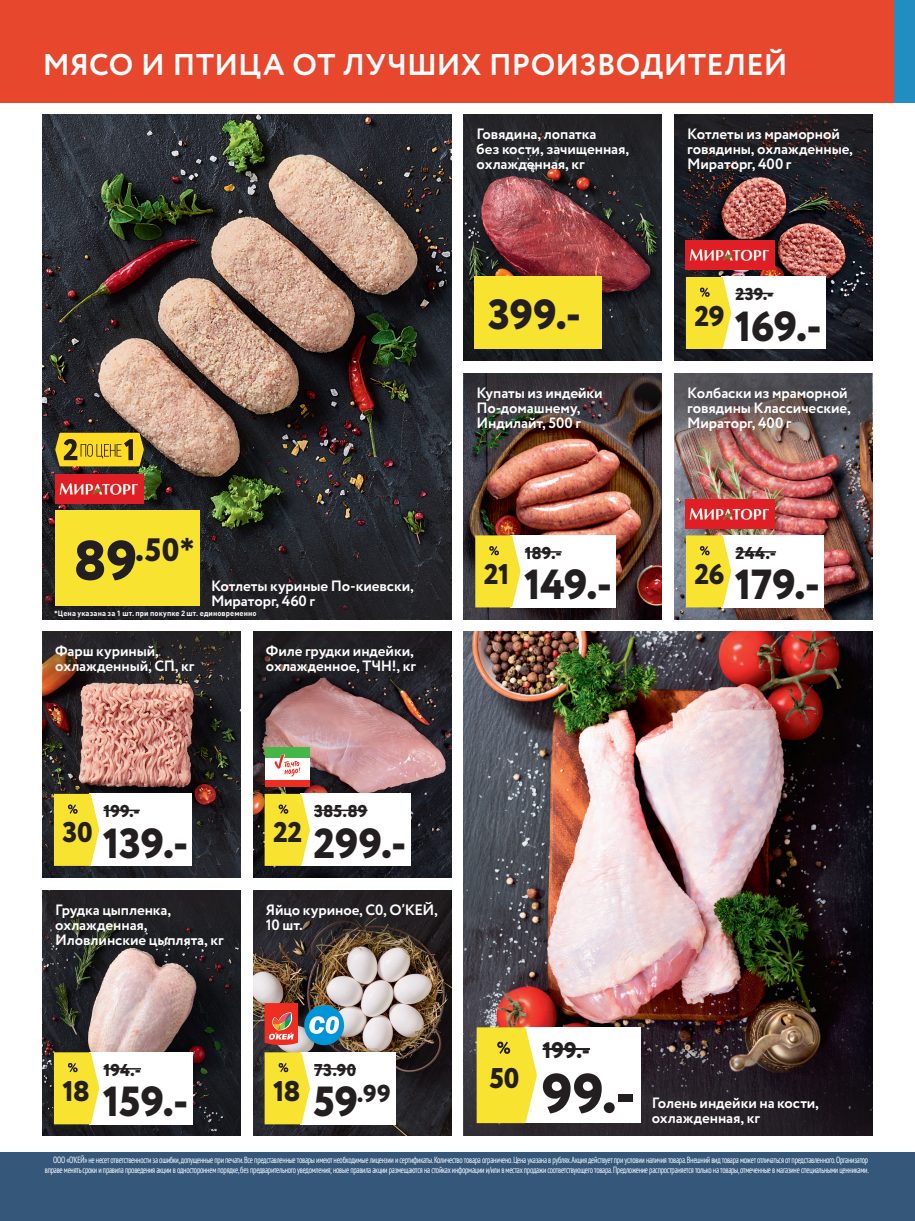
<style>
.page{position:relative;width:915px;height:1221px;background:#fff}
.page>*{position:absolute;margin:0;border:0;box-sizing:border-box;transform-origin:0 0}
.fresh_dominant_red{font:800 55.5px "Circe";color:#231f20}
.fresh_red{font:800 42px "Circe";letter-spacing:-.01em;color:#231f20}
.fresh_dominant_red-2{font:800 32.4px "Circe";color:#231f20}
.t1{font:700 30px "Circe";letter-spacing:.01em;color:#fff}
.fresh_discount{font:800 28.5px "Circe";letter-spacing:-.02em;color:#231f20}
.fresh_red-2{font:800 24.45px "Circe";color:#231f20}
.fresh_dominant_black{font:800 22.5px "Circe";color:#231f20}
.fresh_black{font:800 17.1px "Circe";color:#231f20}
.fresh_dominant_text{font:700 15px/15px "Circe";letter-spacing:-.005em;color:#fff}
.t2{font:condensed 9px/9.8px "PT Sans";letter-spacing:-.03em;color:#fff;text-align:right;scale:.85 1}
.fresh_discount-2{font:700 7.5px "DIN Pro";letter-spacing:.015em;color:#fff}
.s1{font-family:"DIN Pro";font-weight:700}
.s2{font-size:42px}
</style>
<div class="page">
<div style="left:0;top:1152px;width:893px;height:68px;background:#34577a"></div>
<div style="left:893px;top:1152px;width:21px;height:68px;background:#34577a"></div>
<div style="left:893px;top:0;width:21px;height:102px;background:#218dc0"></div>
<div style="left:0;top:0;width:893px;height:102px;background:#e7472d"></div>
<img style="left:463px;top:631px;width:409px;height:406px">
<svg style="left:463px;top:1037px;width:409px;height:98px;background:#2e252a"></svg>
<div style="left:523px;top:1027px;width:117px;height:96px;background:#fff"></div>
<hr style="left:542px;top:1047px;width:47px;height:2px;background:#231f20">
<svg style="left:476px;top:1027px;width:60px;height:96px;background:#f3e040"></svg>
<img style="left:253px;top:956px;width:198px;height:179px">
<svg style="left:253px;top:890px;width:198px;height:66px;background:#352e2d"></svg>
<div style="left:300px;top:1052px;width:95px;height:72px;background:#fff"></div>
<hr style="left:314px;top:1067px;width:42px;height:2px;background:#231f20">
<svg style="left:264px;top:1052px;width:46px;height:72px;background:#f2e043"></svg>
<svg style="left:264px;top:1003px;width:34px;height:42px"></svg>
<div style="left:304px;top:1005px;width:40px;height:40px;background:#0095d9;border-radius:50%"></div>
<svg style="left:309px;top:1016px;width:30px;height:17px"></svg>
<img style="left:463px;top:181px;width:198px;height:179px">
<svg style="left:463px;top:115px;width:198px;height:66px;background:#282629"></svg>
<div style="left:474px;top:277px;width:127px;height:72px;background:#f8e330"></div>
<img style="left:674px;top:181px;width:198px;height:179px">
<div style="left:674px;top:115px;width:198px;height:66px;background:#231f20"></div>
<div style="left:721px;top:277px;width:104px;height:72px;background:#fff"></div>
<hr style="left:735px;top:293px;width:38px;height:1px;background:#231f20">
<svg style="left:685px;top:277px;width:46px;height:72px;background:#f1de41"></svg>
<img style="left:685px;top:241px;width:88px;height:29px">
<img style="left:674px;top:466px;width:198px;height:153px">
<img style="left:674px;top:373px;width:198px;height:93px">
<div style="left:721px;top:535px;width:102px;height:72px;background:#fff"></div>
<hr style="left:735px;top:551px;width:40px;height:1px;background:#231f20">
<svg style="left:685px;top:535px;width:46px;height:72px;background:#f2e043"></svg>
<img style="left:685px;top:499px;width:88px;height:29px">
<img style="left:43px;top:697px;width:197px;height:180px">
<svg style="left:43px;top:631px;width:197px;height:66px;background:#463734"></svg>
<div style="left:89px;top:793px;width:103px;height:72px;background:#fff"></div>
<hr style="left:103px;top:809px;width:37px;height:2px;background:#231f20">
<svg style="left:54px;top:793px;width:45px;height:72px;background:#f3e042"></svg>
<img style="left:43px;top:956px;width:197px;height:179px">
<div style="left:43px;top:890px;width:197px;height:66px;background:#231f20"></div>
<div style="left:89px;top:1052px;width:103px;height:72px;background:#fff"></div>
<hr style="left:103px;top:1067px;width:38px;height:2px;background:#231f20">
<svg style="left:54px;top:1052px;width:45px;height:72px;background:#f4e242"></svg>
<img style="left:253px;top:697px;width:198px;height:180px">
<svg style="left:253px;top:631px;width:198px;height:66px;background:#282327"></svg>
<div style="left:300px;top:793px;width:110px;height:72px;background:#fff"></div>
<hr style="left:314px;top:809px;width:53px;height:2px;background:#231f20">
<svg style="left:264px;top:793px;width:46px;height:72px;background:#f1de42"></svg>
<div style="left:264px;top:747px;width:45px;height:39px;background:#fff"></div>
<div style="left:264px;top:747px;width:45px;height:10px;background:#45b749"></div>
<div style="left:265px;top:780px;width:44px;height:6px;background:#ee2e22"></div>
<svg style="left:274px;top:754px;width:26px;height:22px"></svg>
<img style="left:463px;top:439px;width:198px;height:180px">
<img style="left:463px;top:373px;width:198px;height:66px">
<div style="left:510px;top:535px;width:105px;height:72px;background:#fff"></div>
<hr style="left:524px;top:551px;width:37px;height:1px;background:#231f20">
<svg style="left:475px;top:535px;width:45px;height:72px;background:#f3e040"></svg>
<img style="left:43px;top:115px;width:408px;height:405px">
<div style="left:43px;top:520px;width:408px;height:99px;background:#231f20"></div>
<div style="left:55px;top:510px;width:145px;height:96px;background:#f8e330"></div>
<img style="left:55px;top:474px;width:88px;height:29px">
<svg style="left:55px;top:433px;width:89px;height:33px;background:#d4b623"></svg>
<h3 class="t1" style="left:43px;top:45px;width:746px">МЯСО И ПТИЦА ОТ ЛУЧШИХ ПРОИЗВОДИТЕЛЕЙ</h3>
<p class="fresh_dominant_red-2" style="left:135px;top:528px;width:62px">.50<span class="s1">*</span></p>
<p class="fresh_dominant_red" style="left:73px;top:523px;width:66px">89</p>
<p class="fresh_dominant_text" style="left:211px;top:579px;width:204px">Котлеты куриные По-киевски,<br>Мираторг, 460 г</p>
<p class="fresh_discount-2" style="left:54px;top:608px;width:204px">*Цена указана за 1 шт. при покупке 2 шт. единовременно</p>
<p class="fresh_dominant_text" style="left:55px;top:644px;width:141px">Фарш куриный, охлажденный, СП, кг</p>
<p class="fresh_dominant_text" style="left:266px;top:644px;width:152px">Филе грудки индейки, охлажденное, ТЧН!, кг</p>
<p class="fresh_dominant_text" style="left:476px;top:127px;width:154px">Говядина, лопатка<br>без кости, зачищенная, охлажденная, кг</p>
<p class="fresh_dominant_text" style="left:687px;top:127px;width:167px">Котлеты из мраморной говядины, охлажденные,<br>Мираторг, 400 г</p>
<p class="fresh_red" style="left:488px;top:286px;width:95px">399.-</p>
<p class="fresh_discount" style="left:694px;top:296px;width:32px">29</p>
<p class="fresh_black" style="left:735px;top:283px;width:39px">239.-</p>
<p class="fresh_red" style="left:734px;top:298px;width:88px">169.-</p>
<p class="fresh_dominant_text" style="left:476px;top:386px;width:128px">Купаты из индейки<br>По-домашнему,<br>Индилайт, 500 г</p>
<p class="fresh_dominant_text" style="left:687px;top:386px;width:165px">Колбаски из мраморной говядины Классические,<br>Мираторг, 400 г</p>
<p class="fresh_black" style="left:524px;top:541px;width:38px">189.-</p>
<p class="fresh_black" style="left:735px;top:541px;width:42px">244.-</p>
<p class="fresh_discount" style="left:483px;top:555px;width:27px">21</p>
<p class="fresh_red" style="left:524px;top:556px;width:89px">149.-</p>
<p class="fresh_discount" style="left:694px;top:555px;width:32px">26</p>
<p class="fresh_red" style="left:734px;top:556px;width:87px">179.-</p>
<p class="fresh_black" style="left:103px;top:799px;width:38px">199.-</p>
<p class="fresh_black" style="left:314px;top:799px;width:55px">385.89</p>
<p class="fresh_discount" style="left:62px;top:813px;width:32px">30</p>
<p class="fresh_red" style="left:103px;top:815px;width:87px">139.-</p>
<p class="fresh_discount" style="left:273px;top:813px;width:31px">22</p>
<p class="fresh_red" style="left:313px;top:815px;width:95px">299.-</p>
<p class="fresh_dominant_text" style="left:55px;top:902px;width:170px">Грудка цыпленка, охлажденная,<br>Иловлинские цыплята, кг</p>
<p class="fresh_dominant_text" style="left:266px;top:902px;width:173px">Яйцо куриное, С0, О’КЕЙ,<br>10 шт.</p>
<p class="fresh_dominant_black" style="left:542px;top:1034px;width:49px">199.-</p>
<p class="fresh_discount" style="left:62px;top:1071px;width:29px">18</p>
<p class="fresh_black" style="left:103px;top:1057px;width:39px">194.-</p>
<p class="fresh_red" style="left:103px;top:1073px;width:87px">159.-</p>
<p class="fresh_discount" style="left:273px;top:1071px;width:29px">18</p>
<p class="fresh_black" style="left:314px;top:1057px;width:43px">73.90</p>
<p class="fresh_red-2" style="left:313px;top:1077px;width:79px"><span class="s2">59</span>.99</p>
<p class="fresh_discount" style="left:489px;top:1058px;width:31px">50</p>
<p class="fresh_dominant_red" style="left:541px;top:1056px;width:95px">99.-</p>
<p class="fresh_dominant_text" style="left:651px;top:1096px;width:169px">Голень индейки на кости, охлажденная, кг</p>
<p class="t2" style="left:45px;top:1154px;width:970px">ООО «О’КЕЙ» не несет ответственности за ошибки, допущенные при печати. Все представленные товары имеют необходимые лицензии и сертификаты. Количество товара ограничено. Цена указана в рублях.Акция действует при условии наличия товара. Внешний вид товара может отличаться от представленного. Организатор вправе менять сроки и правила проведения акции в одностороннем порядке, без предварительного уведомления; новые правила акции размещаются на стойках информации и/или в местах продажи соответствующего товара. Предложение распространяется только на товары, отмеченные в магазине специальными ценниками.</p>
</div>
